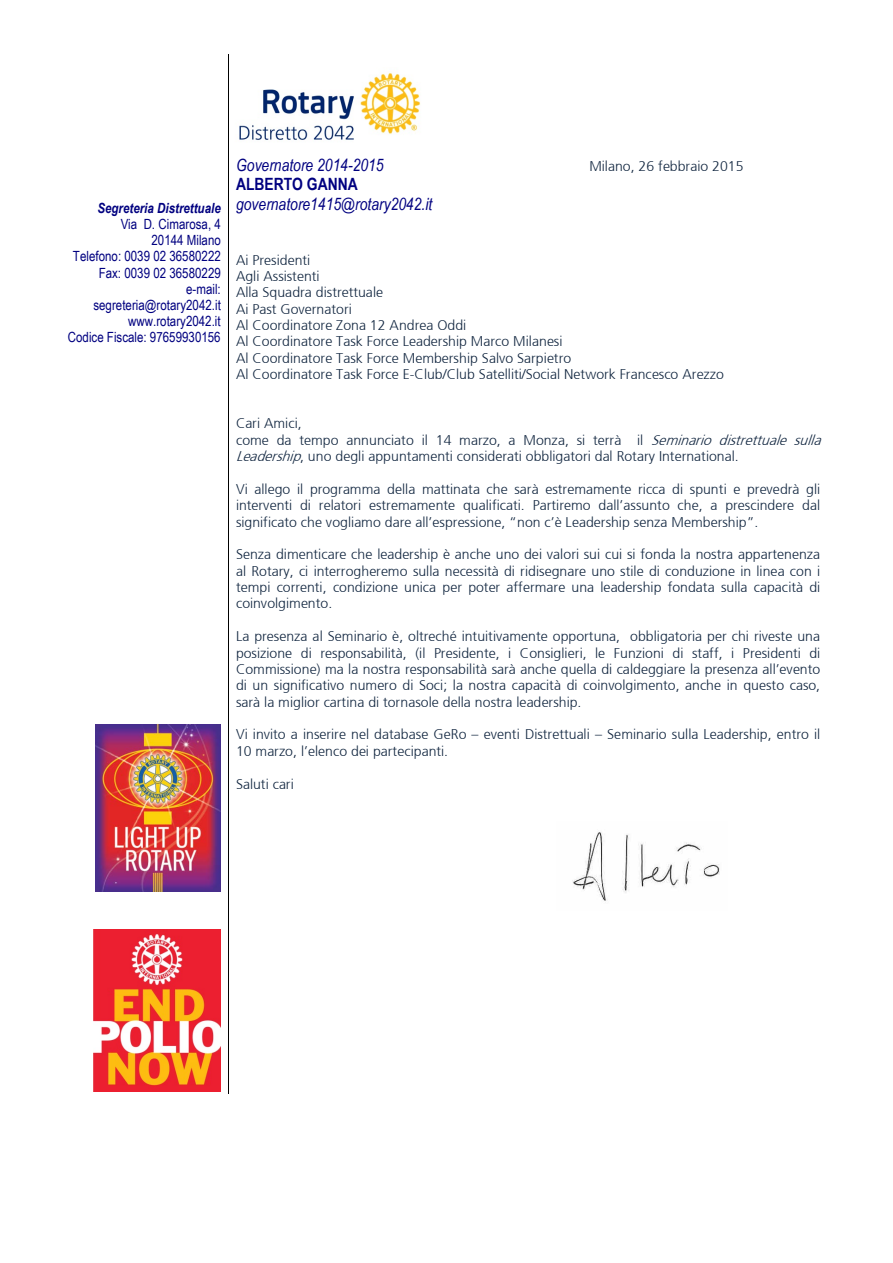
<style>
.page{position:relative;width:893px;height:1263px;background:#fff}
.page>*{position:absolute;margin:0;border:0;box-sizing:border-box;transform-origin:0 0}
.t1{font:italic 16.95px/19.4px "Arial Narrow";color:#000080}
.t2{font:300 14.1px/16.4px "Frutiger 45";color:#0f243e}
.t3{font:14.1px/16.2px "Arial Narrow";color:#000080;text-align:right}
.s1{font-weight:700;font-style:italic}
.s2{font-weight:700;font-style:normal}
.s3{font-style:italic}
</style>
<div class="page">
<img style="left:239px;top:72px;width:181px;height:68px">
<img style="left:572px;top:832px;width:148px;height:69px">
<hr style="left:228px;top:54px;width:1px;height:1039px;background:#000">
<img style="left:95px;top:724px;width:126px;height:167px">
<img style="left:94px;top:929px;width:127px;height:162px">
<p class="t3" style="left:68px;top:199px;width:154px"><span class="s1">Segreteria Distrettuale<br></span>Via D. Cimarosa, 4<br>20144 Milano<br>Telefono: 0039 02 36580222<br>Fax: 0039 02 36580229 e-mail: segreteria@rotary2042.it www.rotary2042.it<br>Codice Fiscale: 97659930156</p>
<p class="t1" style="left:236px;top:155px;width:149px">Governatore 2014-2015</p>
<p class="t2" style="left:589px;top:158px;width:156px">Milano, 26 febbraio 2015</p>
<p class="t1" style="left:236px;top:174px;width:198px"><span class="s2">ALBERTO GANNA </span>governatore1415@rotary2042.it</p>
<p class="t2" style="left:236px;top:252px;width:489px">Ai Presidenti<br>Agli Assistenti<br>Alla Squadra distrettuale<br>Ai Past Governatori<br>Al Coordinatore Zona 12 Andrea Oddi<br>Al Coordinatore Task Force Leadership Marco Milanesi<br>Al Coordinatore Task Force Membership Salvo Sarpietro<br>Al Coordinatore Task Force E-Club/Club Satelliti/Social Network Francesco Arezzo</p>
<p class="t2" style="left:236px;top:415px;width:591px">Cari Amici,<br>come da tempo annunciato il 14 marzo, a Monza, si terrà il <span class="s3">Seminario distrettuale sulla<br>Leadership</span>, uno degli appuntamenti considerati obbligatori dal Rotary International.</p>
<p class="t2" style="left:236px;top:481px;width:586px;text-align:justify">Vi allego il programma della mattinata che sarà estremamente ricca di spunti e prevedrà gli interventi di relatori estremamente qualificati. Partiremo dall’assunto che, a prescindere dal significato che vogliamo dare all’espressione, “non c’è Leadership senza Membership”.</p>
<p class="t2" style="left:236px;top:546px;width:586px;text-align:justify">Senza dimenticare che leadership è anche uno dei valori sui cui si fonda la nostra appartenenza al Rotary, ci interrogheremo sulla necessità di ridisegnare uno stile di conduzione in linea con i tempi correnti, condizione unica per poter affermare una leadership fondata sulla capacità di coinvolgimento.</p>
<p class="t2" style="left:236px;top:628px;width:586px;text-align:justify">La presenza al Seminario è, oltreché intuitivamente opportuna, obbligatoria per chi riveste una posizione di responsabilità, (il Presidente, i Consiglieri, le Funzioni di staff, i Presidenti di Commissione) ma la nostra responsabilità sarà anche quella di caldeggiare la presenza all’evento di un significativo numero di Soci; la nostra capacità di coinvolgimento, anche in questo caso, sarà la miglior cartina di tornasole della nostra leadership.</p>
<p class="t2" style="left:236px;top:726px;width:586px">Vi invito a inserire nel database GeRo – eventi Distrettuali – Seminario sulla Leadership, entro il<br>10 marzo, l’elenco dei partecipanti.</p>
<p class="t2" style="left:236px;top:776px;width:59px">Saluti cari</p>
</div>
